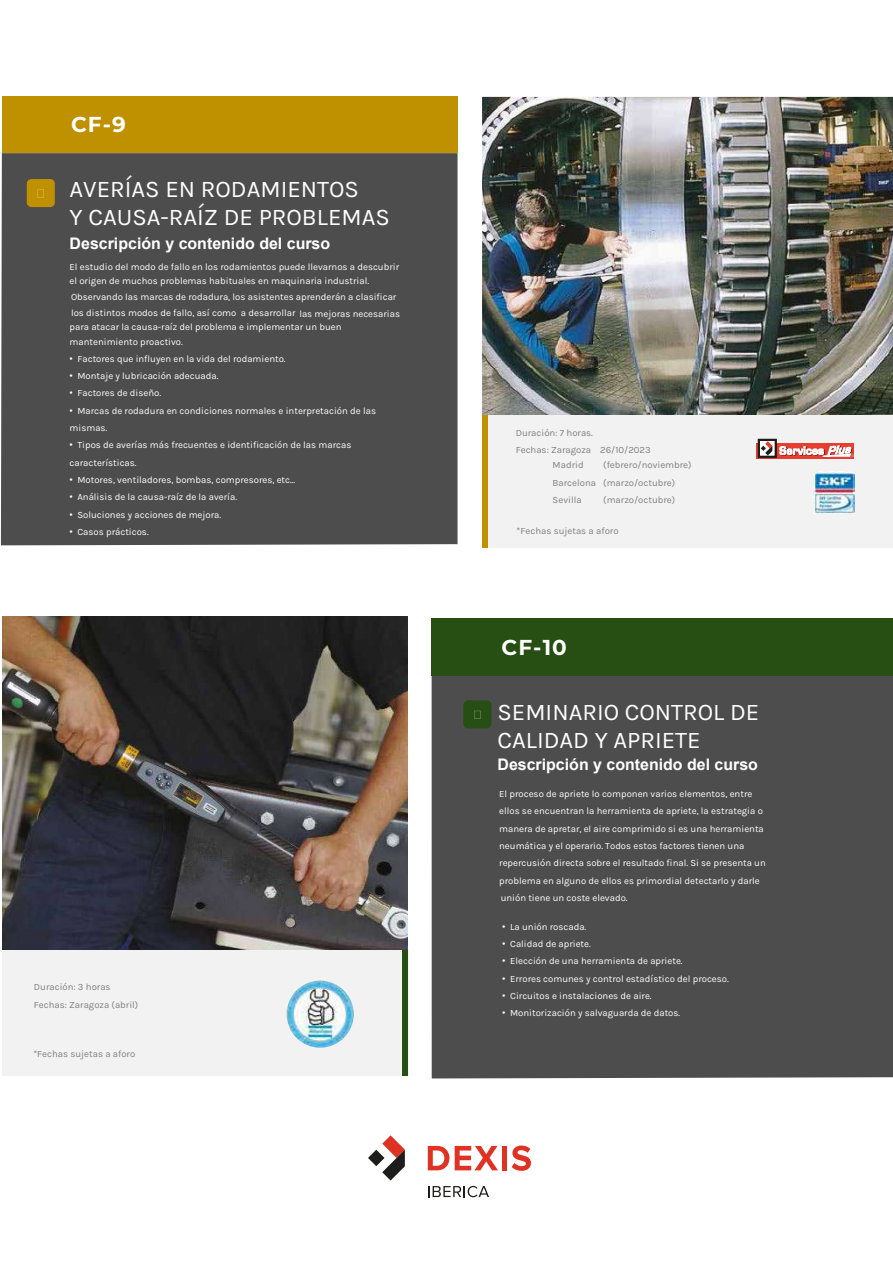
<style>
.page{position:relative;width:893px;height:1263px;background:#fff}
.page>*{position:absolute;margin:0;border:0;box-sizing:border-box;transform-origin:0 0}
.t1{font:23.85px/28.7px "Karla";color:#fff}
.t2{font:700 21.6px "Montserrat";color:#fff}
.t3{font:700 15.9px "Arial";color:#fff}
.t4{font:9.6px/17.4px "Karla";color:#fff}
.t5{font:9.6px/17.4px "Karla";color:#7f7f7f}
.s1{font-family:"Arial"}
</style>
<div class="page">
<div style="left:432px;top:676px;width:461px;height:402px;background:#4d4d4d"></div>
<div style="left:432px;top:618px;width:461px;height:58px;background:#274e13"></div>
<img style="left:2px;top:616px;width:406px;height:334px">
<div style="left:2px;top:950px;width:406px;height:126px;background:#f2f2f2"></div>
<div style="left:402px;top:950px;width:6px;height:126px;background:#274e13"></div>
<svg style="left:463px;top:700px;width:28px;height:28px"></svg>
<div style="left:494px;top:787px;width:281px;height:122px;background:#4d4d4d"></div>
<img style="left:287px;top:980px;width:67px;height:68px;border-radius:34px">
<svg style="left:428px;top:1146px;width:21px;height:24px"></svg>
<svg style="left:455px;top:1146px;width:43px;height:24px"></svg>
<div style="left:502px;top:1146px;width:5px;height:24px;background:#e03223"></div>
<svg style="left:512px;top:1145px;width:19px;height:26px"></svg>
<svg style="left:428px;top:1186px;width:61px;height:11px"></svg>
<svg style="left:368px;top:1135px;width:37px;height:45px"></svg>
<div style="left:1px;top:153px;width:457px;height:392px;background:#4d4d4d"></div>
<div style="left:2px;top:96px;width:456px;height:57px;background:#bf9000"></div>
<img style="left:482px;top:97px;width:411px;height:318px">
<svg style="left:27px;top:179px;width:28px;height:28px"></svg>
<div style="left:482px;top:415px;width:411px;height:132px;background:#f2f2f2"></div>
<div style="left:482px;top:415px;width:6px;height:132px;background:#bf9000"></div>
<div style="left:756px;top:443px;width:98px;height:16px;background:#e73e30"></div>
<svg style="left:758px;top:439px;width:19px;height:19px"></svg>
<svg style="left:780px;top:446px;width:74px;height:11px"></svg>
<svg style="left:761px;top:441px;width:11px;height:14px"></svg>
<svg style="left:813px;top:471px;width:35px;height:1px"></svg>
<img style="left:813px;top:472px;width:41px;height:41px">
<h2 class="t2" style="left:71px;top:108px;width:56px">CF-9</h2>
<h1 class="t1" style="left:70px;top:174px;width:322px">AVERÍAS EN RODAMIENTOS<br>Y CAUSA-RAÍZ DE PROBLEMAS</h1>
<h3 class="t3" style="left:70px;top:233px;width:262px">Descripción y contenido del curso</h3>
<p class="t4" style="left:70px;top:260px;width:331px;line-height:13.8px">El estudio del modo de fallo en los rodamientos puede llevarnos a descubrir el origen de muchos problemas habituales en maquinaria industrial.</p>
<p class="t4" style="left:71px;top:288px;width:331px;line-height:15.9px">Observando las marcas de rodadura, los asistentes aprenderán a clasificar los distintos modos de fallo, así como a desarrollar las mejoras necesarias</p>
<p class="t4" style="left:70px;top:319px;width:273px;line-height:14.7px">para atacar la causa-raíz del problema e implementar un buen mantenimiento proactivo.</p>
<p class="t4" style="left:70px;top:349px;width:218px"><span class="s1">•</span> Factores que influyen en la vida del rodamiento.</p>
<p class="t4" style="left:70px;top:367px;width:150px"><span class="s1">•</span> Montaje y lubricación adecuada.</p>
<p class="t4" style="left:70px;top:384px;width:93px"><span class="s1">•</span> Factores de diseño.</p>
<p class="t4" style="left:70px;top:401px;width:308px"><span class="s1">•</span> Marcas de rodadura en condiciones normales e interpretación de las mismas.</p>
<p class="t4" style="left:70px;top:436px;width:283px"><span class="s1">•</span> Tipos de averías más frecuentes e identificación de las marcas características.</p>
<p class="t4" style="left:70px;top:471px;width:227px"><span class="s1">•</span> Motores, ventiladores, bombas, compresores, etc...</p>
<p class="t4" style="left:70px;top:488px;width:169px"><span class="s1">•</span> Análisis de la causa-raíz de la avería.</p>
<p class="t4" style="left:70px;top:505px;width:153px"><span class="s1">•</span> Soluciones y acciones de mejora.</p>
<p class="t4" style="left:70px;top:523px;width:81px"><span class="s1">•</span> Casos prácticos.</p>
<p class="t5" style="left:34px;top:978px;width:106px">Duración: 3 horas<br>Fechas: Zaragoza (abril)</p>
<p class="t5" style="left:33px;top:1044px;width:103px">*Fechas sujetas a aforo</p>
<p class="t5" style="left:516px;top:423px;width:136px">Duración: 7 horas.<br>Fechas: Zaragoza 26/10/2023</p>
<p class="t5" style="left:553px;top:456px;width:33px">Madrid</p>
<p class="t5" style="left:553px;top:456px;width:140px;text-indent:51px">(febrero/noviembre)<br>Barcelona (marzo/octubre)<br>Sevilla</p>
<p class="t5" style="left:603px;top:491px;width:73px">(marzo/octubre)</p>
<p class="t5" style="left:517px;top:522px;width:103px">*Fechas sujetas a aforo</p>
<h2 class="t2" style="left:502px;top:632px;width:67px">CF-10</h2>
<h1 class="t1" style="left:497px;top:697px;width:263px">SEMINARIO CONTROL DE<br>CALIDAD Y APRIETE</h1>
<h3 class="t3" style="left:497px;top:753px;width:262px">Descripción y contenido del curso</h3>
<p class="t4" style="left:499px;top:785px;width:268px">El proceso de apriete lo componen varios elementos, entre ellos se encuentran la herramienta de apriete, la estrategia o manera de apretar, el aire comprimido si es una herramienta neumática y el operario. Todos estos factores tienen una repercusión directa sobre el resultado final. Si se presenta un problema en alguno de ellos es primordial detectarlo y darle unión tiene un coste elevado.</p>
<p class="t4" style="left:502px;top:917px;width:86px"><span class="s1">•</span> La unión roscada.</p>
<p class="t4" style="left:502px;top:935px;width:90px"><span class="s1">•</span> Calidad de apriete.</p>
<p class="t4" style="left:502px;top:952px;width:182px"><span class="s1">•</span> Elección de una herramienta de apriete.</p>
<p class="t4" style="left:502px;top:969px;width:228px"><span class="s1">•</span> Errores comunes y control estadístico del proceso.</p>
<p class="t4" style="left:502px;top:987px;width:151px"><span class="s1">•</span> Circuitos e instalaciones de aire.</p>
<p class="t4" style="left:502px;top:1004px;width:179px"><span class="s1">•</span> Monitorización y salvaguarda de datos.</p>
</div>
